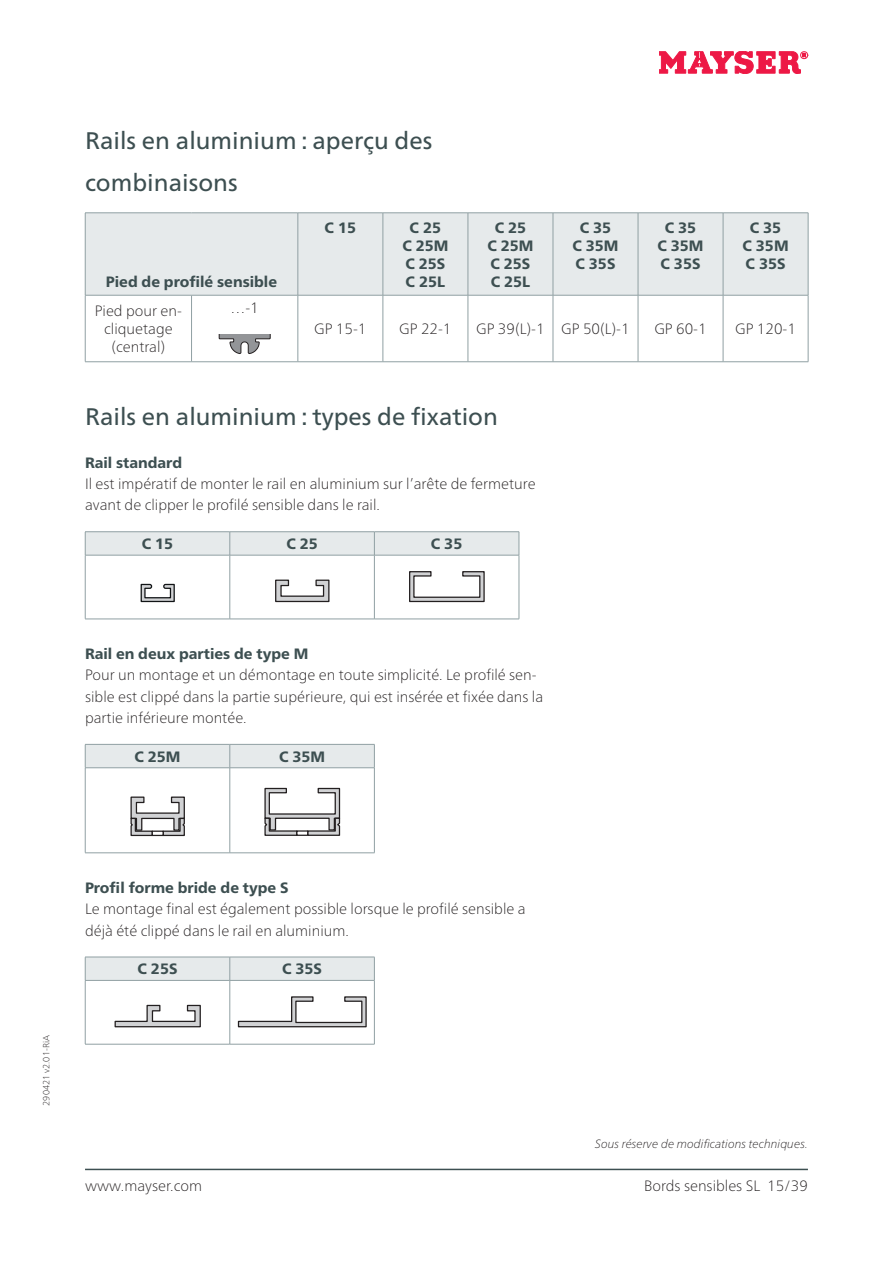
<style>
.page{position:relative;width:893px;height:1263px;background:#fff}
.page>*{position:absolute;margin:0;border:0;box-sizing:border-box;transform-origin:0 0}
.t1{font:24px/42.6px "Frutiger Neue LTW1 G";color:#3d4f51}
.t2{font:100 15px/21.3px "Frutiger Neue LTW1 G";color:#231f20}
.t3{font:800 15px/18px "Frutiger Neue LTW1 G";color:#3d4f51;text-align:center}
.t4{font:italic 100 12px "Frutiger Neue LTW1 G";color:#231f20}
.t5{font:100 9px "Frutiger Neue LTW1 G";color:#231f20}
</style>
<div class="page">
<hr style="left:85px;top:1169px;width:723px;height:1px;background:#3d4f51">
<svg style="left:659px;top:51px;width:150px;height:23px"></svg>
<div style="left:86px;top:214px;width:722px;height:81px;background:#e6eaeb"></div>
<hr style="left:85px;top:213px;width:107px;height:1px;background:#90a0a3">
<hr style="left:85px;top:213px;width:1px;height:82px;background:#90a0a3">
<hr style="left:192px;top:213px;width:106px;height:1px;background:#90a0a3">
<hr style="left:298px;top:213px;width:85px;height:1px;background:#90a0a3">
<hr style="left:298px;top:213px;width:1px;height:82px;background:#90a0a3">
<hr style="left:383px;top:213px;width:85px;height:1px;background:#90a0a3">
<hr style="left:383px;top:213px;width:1px;height:82px;background:#90a0a3">
<hr style="left:468px;top:213px;width:85px;height:1px;background:#90a0a3">
<hr style="left:468px;top:213px;width:1px;height:82px;background:#90a0a3">
<hr style="left:553px;top:213px;width:85px;height:1px;background:#90a0a3">
<hr style="left:553px;top:213px;width:1px;height:82px;background:#90a0a3">
<hr style="left:638px;top:213px;width:85px;height:1px;background:#90a0a3">
<hr style="left:638px;top:213px;width:1px;height:82px;background:#90a0a3">
<hr style="left:723px;top:213px;width:85px;height:1px;background:#90a0a3">
<hr style="left:723px;top:213px;width:1px;height:82px;background:#90a0a3">
<hr style="left:808px;top:213px;width:1px;height:82px;background:#90a0a3">
<hr style="left:85px;top:295px;width:107px;height:1px;background:#90a0a3">
<hr style="left:85px;top:295px;width:1px;height:67px;background:#90a0a3">
<hr style="left:192px;top:295px;width:106px;height:1px;background:#90a0a3">
<hr style="left:191px;top:295px;width:1px;height:67px;background:#90a0a3">
<hr style="left:298px;top:295px;width:85px;height:1px;background:#90a0a3">
<hr style="left:298px;top:295px;width:1px;height:67px;background:#90a0a3">
<hr style="left:383px;top:295px;width:85px;height:1px;background:#90a0a3">
<hr style="left:383px;top:295px;width:1px;height:67px;background:#90a0a3">
<hr style="left:468px;top:295px;width:85px;height:1px;background:#90a0a3">
<hr style="left:468px;top:295px;width:1px;height:67px;background:#90a0a3">
<hr style="left:553px;top:295px;width:85px;height:1px;background:#90a0a3">
<hr style="left:553px;top:295px;width:1px;height:67px;background:#90a0a3">
<hr style="left:638px;top:295px;width:85px;height:1px;background:#90a0a3">
<hr style="left:638px;top:295px;width:1px;height:67px;background:#90a0a3">
<hr style="left:723px;top:295px;width:85px;height:1px;background:#90a0a3">
<hr style="left:723px;top:295px;width:1px;height:67px;background:#90a0a3">
<hr style="left:808px;top:295px;width:1px;height:67px;background:#90a0a3">
<hr style="left:85px;top:361px;width:107px;height:1px;background:#90a0a3">
<hr style="left:192px;top:361px;width:106px;height:1px;background:#90a0a3">
<hr style="left:298px;top:361px;width:85px;height:1px;background:#90a0a3">
<hr style="left:383px;top:361px;width:85px;height:1px;background:#90a0a3">
<hr style="left:468px;top:361px;width:85px;height:1px;background:#90a0a3">
<hr style="left:553px;top:361px;width:85px;height:1px;background:#90a0a3">
<hr style="left:638px;top:361px;width:85px;height:1px;background:#90a0a3">
<hr style="left:723px;top:361px;width:85px;height:1px;background:#90a0a3">
<svg style="left:219px;top:334px;width:52px;height:20px"></svg>
<hr style="left:85px;top:531px;width:145px;height:1px;background:#90a0a3">
<hr style="left:230px;top:531px;width:144px;height:1px;background:#90a0a3">
<hr style="left:374px;top:531px;width:145px;height:1px;background:#90a0a3">
<svg style="left:85px;top:532px;width:435px;height:23px;background:#e3e7e8"></svg>
<hr style="left:85px;top:555px;width:145px;height:1px;background:#90a0a3">
<hr style="left:85px;top:555px;width:1px;height:64px;background:#90a0a3">
<hr style="left:230px;top:555px;width:144px;height:1px;background:#90a0a3">
<hr style="left:230px;top:555px;width:1px;height:64px;background:#90a0a3">
<hr style="left:374px;top:555px;width:145px;height:1px;background:#90a0a3">
<hr style="left:374px;top:555px;width:1px;height:64px;background:#90a0a3">
<hr style="left:519px;top:555px;width:1px;height:64px;background:#90a0a3">
<hr style="left:85px;top:619px;width:145px;height:1px;background:#90a0a3">
<hr style="left:230px;top:619px;width:144px;height:1px;background:#90a0a3">
<hr style="left:374px;top:619px;width:145px;height:1px;background:#90a0a3">
<svg style="left:141px;top:584px;width:34px;height:18px"></svg>
<svg style="left:275px;top:580px;width:54px;height:22px"></svg>
<svg style="left:409px;top:571px;width:76px;height:31px"></svg>
<div style="left:85px;top:744px;width:290px;height:23px;background:#e6eaeb"></div>
<hr style="left:85px;top:767px;width:145px;height:1px;background:#90a0a3">
<hr style="left:85px;top:768px;width:1px;height:85px;background:#90a0a3">
<hr style="left:230px;top:767px;width:145px;height:1px;background:#90a0a3">
<hr style="left:230px;top:768px;width:1px;height:85px;background:#90a0a3">
<hr style="left:374px;top:768px;width:1px;height:85px;background:#90a0a3">
<hr style="left:85px;top:852px;width:145px;height:1px;background:#90a0a3">
<hr style="left:230px;top:852px;width:145px;height:1px;background:#90a0a3">
<svg style="left:130px;top:796px;width:55px;height:40px"></svg>
<hr style="left:152px;top:831px;width:11px;height:4px;background:#fff">
<div style="left:152px;top:830px;width:12px;height:6px;border:1px solid #231f20"></div>
<svg style="left:264px;top:788px;width:76px;height:48px"></svg>
<hr style="left:297px;top:831px;width:11px;height:4px;background:#fff">
<div style="left:296px;top:830px;width:12px;height:6px;border:1px solid #231f20"></div>
<svg style="left:85px;top:957px;width:290px;height:23px;background:#e2e7e8"></svg>
<hr style="left:85px;top:980px;width:145px;height:1px;background:#90a0a3">
<hr style="left:85px;top:980px;width:1px;height:64px;background:#90a0a3">
<hr style="left:230px;top:980px;width:145px;height:1px;background:#90a0a3">
<hr style="left:230px;top:980px;width:1px;height:64px;background:#90a0a3">
<hr style="left:374px;top:980px;width:1px;height:64px;background:#90a0a3">
<hr style="left:85px;top:1044px;width:145px;height:1px;background:#90a0a3">
<hr style="left:230px;top:1044px;width:145px;height:1px;background:#90a0a3">
<svg style="left:115px;top:1005px;width:86px;height:22px"></svg>
<svg style="left:238px;top:996px;width:129px;height:31px"></svg>
<h1 class="t1" style="left:85px;top:117px;width:349px">Rails en aluminium : aperçu des combinaisons</h1>
<p class="t3" style="left:106px;top:271px;width:173px">Pied de profilé sensible</p>
<p class="t2" style="left:95px;top:301px;width:89px;line-height:18px;text-align:center">Pied pour en&shy;cliquetage (central)</p>
<p class="t2" style="left:230px;top:296px;width:30px">…-1</p>
<p class="t3" style="left:325px;top:217px;width:33px">C 15</p>
<p class="t3" style="left:402px;top:217px;width:48px">C 25<br>C 25M<br>C 25S<br>C 25L</p>
<p class="t3" style="left:487px;top:217px;width:48px">C 25<br>C 25M<br>C 25S<br>C 25L</p>
<p class="t3" style="left:572px;top:217px;width:48px">C 35<br>C 35M<br>C 35S</p>
<p class="t3" style="left:657px;top:217px;width:48px">C 35<br>C 35M<br>C 35S</p>
<p class="t3" style="left:742px;top:217px;width:48px">C 35<br>C 35M<br>C 35S</p>
<p class="t2" style="left:314px;top:317px;width:54px">GP 15-1</p>
<p class="t2" style="left:399px;top:317px;width:54px">GP 22-1</p>
<p class="t2" style="left:476px;top:317px;width:155px">GP 39(L)-1 GP 50(L)-1</p>
<p class="t2" style="left:654px;top:317px;width:54px">GP 60-1</p>
<p class="t2" style="left:735px;top:317px;width:62px">GP 120-1</p>
<h1 class="t1" style="left:85px;top:394px;width:414px">Rails en aluminium : types de fixation</h1>
<p class="t3" style="left:85px;top:452px;width:99px">Rail standard</p>
<p class="t2" style="left:85px;top:472px;width:452px">Il est impératif de monter le rail en aluminium sur l’arête de fermeture avant de clipper le profilé sensible dans le rail.</p>
<p class="t3" style="left:142px;top:534px;width:33px">C 15</p>
<p class="t3" style="left:286px;top:534px;width:33px">C 25</p>
<p class="t3" style="left:431px;top:534px;width:33px">C 35</p>
<p class="t3" style="left:85px;top:644px;width:225px">Rail en deux parties de type M</p>
<p class="t2" style="left:85px;top:663px;width:460px">Pour un montage et un démontage en toute simplicité. Le profilé sen&shy;sible est clippé dans la partie supérieure, qui est insérée et fixée dans la partie inférieure montée.</p>
<p class="t3" style="left:134px;top:746px;width:48px">C 25M</p>
<p class="t3" style="left:279px;top:746px;width:48px">C 35M</p>
<p class="t5" style="left:40px;top:1106px;width:72px;rotate:-90deg">290421 v2.01-RiA</p>
<p class="t3" style="left:85px;top:878px;width:205px">Profil forme bride de type S</p>
<p class="t2" style="left:85px;top:897px;width:442px">Le montage final est également possible lorsque le profilé sensible a déjà été clippé dans le rail en aluminium.</p>
<p class="t3" style="left:138px;top:959px;width:41px">C 25S</p>
<p class="t3" style="left:282px;top:959px;width:41px">C 35S</p>
<p class="t4" style="left:595px;top:1135px;width:214px">Sous réserve de modifications techniques.</p>
<p class="t2" style="left:85px;top:1174px;width:119px">www.mayser.com</p>
<p class="t2" style="left:644px;top:1174px;width:165px">Bords sensibles SL 15/39</p>
</div>
